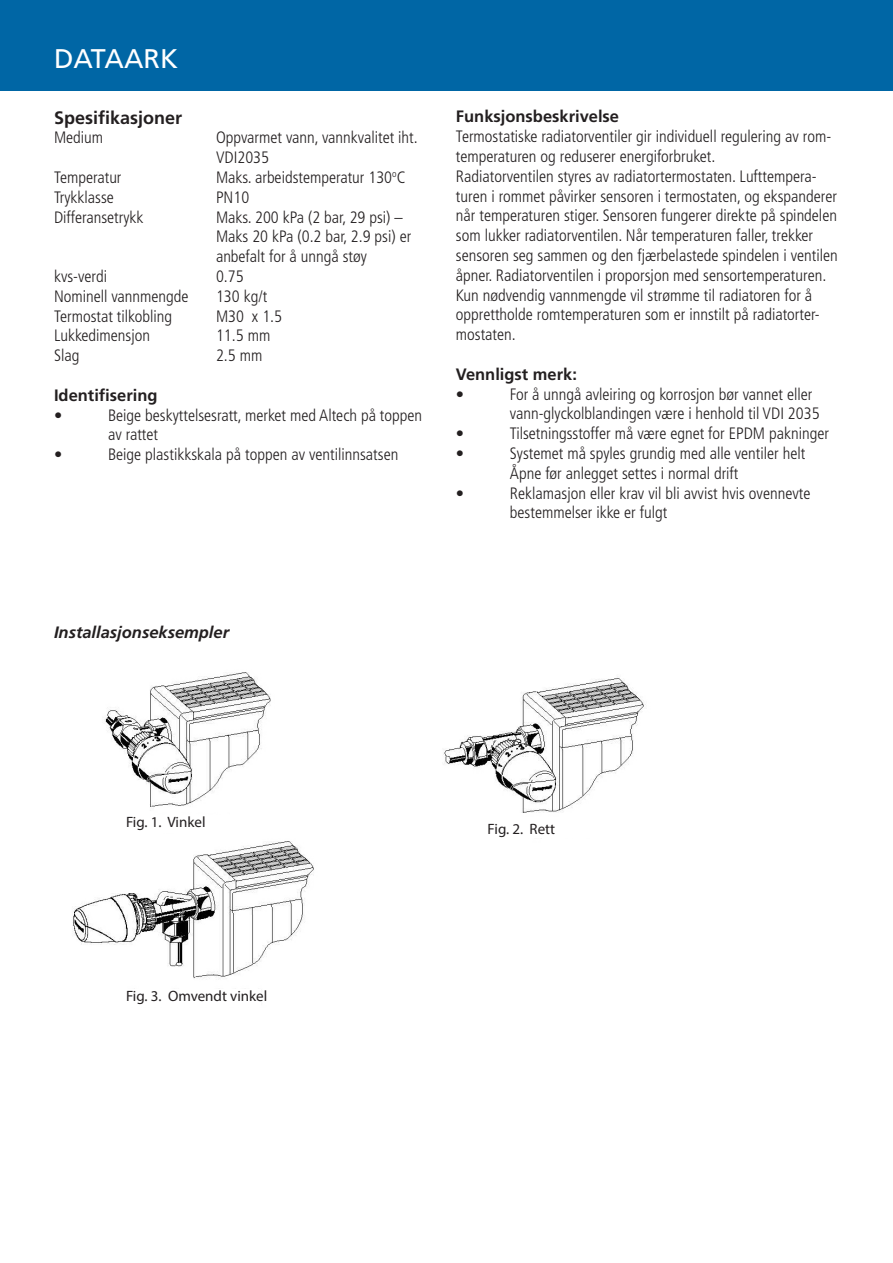
<style>
.page{position:relative;width:893px;height:1263px;background:#fff}
.page>*{position:absolute;margin:0;border:0;box-sizing:border-box;transform-origin:0 0}
.Overskrift{font:27px "Frutiger LT Std";color:#fff}
.Tittel{font:700 18px "Frutiger LT Std";color:#231f20}
.Tittel-2{font:300 condensed 16.5px/19.8px "Frutiger LT Std";color:#231f20}
.Tittel-3{font:700 16.5px "Frutiger LT Std";color:#231f20}
.Tittel-4{font:italic 700 16.5px "Frutiger LT Std";color:#231f20}
.Brødtekst{font:15px "Myriad Pro";color:#231f20}
</style>
<div class="page">
<div style="left:0;top:0;width:893px;height:90px;background:#0066a5"></div>
<img style="left:73px;top:672px;width:241px;height:307px">
<img style="left:443px;top:678px;width:203px;height:135px">
<div style="left:120px;top:815px;width:135px;height:17px;background:#fff"></div>
<p class="Overskrift" style="left:54px;top:43px;width:126px">DATAARK</p>
<p class="Tittel" style="left:54px;top:107px;width:130px">Spesifikasjoner</p>
<p class="Tittel-2" style="left:54px;top:128px;width:51px">Medium</p>
<p class="Tittel-2" style="left:216px;top:128px;width:203px">Oppvarmet vann, vannkvalitet iht.<br>VDI2035</p>
<p class="Tittel-2" style="left:54px;top:168px;width:69px">Temperatur</p>
<p class="Tittel-2" style="left:216px;top:168px;width:191px">Maks. arbeidstemperatur 130<sup>o</sup>C</p>
<p class="Tittel-2" style="left:54px;top:187px;width:61px">Trykklasse</p>
<p class="Tittel-2" style="left:216px;top:187px;width:35px">PN10</p>
<p class="Tittel-2" style="left:54px;top:207px;width:91px">Differansetrykk</p>
<p class="Tittel-2" style="left:216px;top:207px;width:188px">Maks. 200 kPa (2 bar, 29 psi) –</p>
<p class="Tittel-2" style="left:216px;top:227px;width:197px">Maks 20 kPa (0.2 bar, 2.9 psi) er anbefalt for å unngå støy</p>
<p class="Tittel-2" style="left:54px;top:267px;width:55px">kvs-verdi</p>
<p class="Tittel-2" style="left:216px;top:267px;width:29px">0.75</p>
<p class="Tittel-2" style="left:54px;top:286px;width:136px">Nominell vannmengde</p>
<p class="Tittel-2" style="left:216px;top:286px;width:53px">130 kg/t</p>
<p class="Tittel-2" style="left:54px;top:306px;width:120px">Termostat tilkobling</p>
<p class="Tittel-2" style="left:216px;top:306px;width:68px">M30 x 1.5</p>
<p class="Tittel-2" style="left:54px;top:326px;width:97px">Lukkedimensjon</p>
<p class="Tittel-2" style="left:216px;top:326px;width:56px">11.5 mm</p>
<p class="Tittel-2" style="left:54px;top:346px;width:27px">Slag</p>
<p class="Tittel-2" style="left:216px;top:346px;width:48px">2.5 mm</p>
<p class="Tittel-3" style="left:54px;top:385px;width:105px">Identifisering</p>
<p class="Tittel-2" style="left:54px;top:405px;width:10px">•</p>
<p class="Tittel-2" style="left:108px;top:405px;width:316px">Beige beskyttelsesratt, merket med Altech på toppen av rattet</p>
<p class="Tittel-2" style="left:54px;top:445px;width:10px">•</p>
<p class="Tittel-2" style="left:108px;top:445px;width:292px">Beige plastikkskala på toppen av ventilinnsatsen</p>
<p class="Tittel-3" style="left:456px;top:107px;width:165px">Funksjonsbeskrivelse</p>
<p class="Tittel-2" style="left:456px;top:127px;width:377px">Termostatiske radiatorventiler gir individuell regulering av rom&shy;temperaturen og reduserer energiforbruket.</p>
<p class="Tittel-2" style="left:456px;top:166px;width:383px">Radiatorventilen styres av radiatortermostaten. Lufttempera&shy;turen i rommet påvirker sensoren i termostaten, og ekspanderer når temperaturen stiger. Sensoren fungerer direkte på spindelen som lukker radiatorventilen. Når temperaturen faller, trekker sensoren seg sammen og den fjærbelastede spindelen i ventilen åpner. Radiatorventilen i proporsjon med sensortemperaturen.<br>Kun nødvendig vannmengde vil strømme til radiatoren for å opprettholde romtemperaturen som er innstilt på radiatorter&shy;mostaten.</p>
<p class="Tittel-3" style="left:456px;top:364px;width:123px">Vennligst merk:</p>
<p class="Tittel-2" style="left:456px;top:384px;width:10px">•</p>
<p class="Tittel-2" style="left:510px;top:384px;width:311px">For å unngå avleiring og korrosjon bør vannet eller vann-glyckolblandingen være i henhold til VDI 2035</p>
<p class="Tittel-2" style="left:456px;top:424px;width:10px">•</p>
<p class="Tittel-2" style="left:510px;top:424px;width:321px">Tilsetningsstoffer må være egnet for EPDM pakninger</p>
<p class="Tittel-2" style="left:456px;top:444px;width:10px">•</p>
<p class="Tittel-2" style="left:510px;top:444px;width:297px">Systemet må spyles grundig med alle ventiler helt<br>Åpne før anlegget settes i normal drift</p>
<p class="Tittel-2" style="left:456px;top:483px;width:10px">•</p>
<p class="Tittel-2" style="left:510px;top:483px;width:302px">Reklamasjon eller krav vil bli avvist hvis ovennevte bestemmelser ikke er fulgt</p>
<p class="Tittel-4" style="left:54px;top:623px;width:177px">Installasjonseksempler</p>
<p class="Brødtekst" style="left:126px;top:813px;width:81px">Fig. 1. Vinkel</p>
<p class="Brødtekst" style="left:126px;top:986px;width:143px">Fig. 3. Omvendt vinkel</p>
<p class="Brødtekst" style="left:488px;top:820px;width:69px">Fig. 2. Rett</p>
</div>
